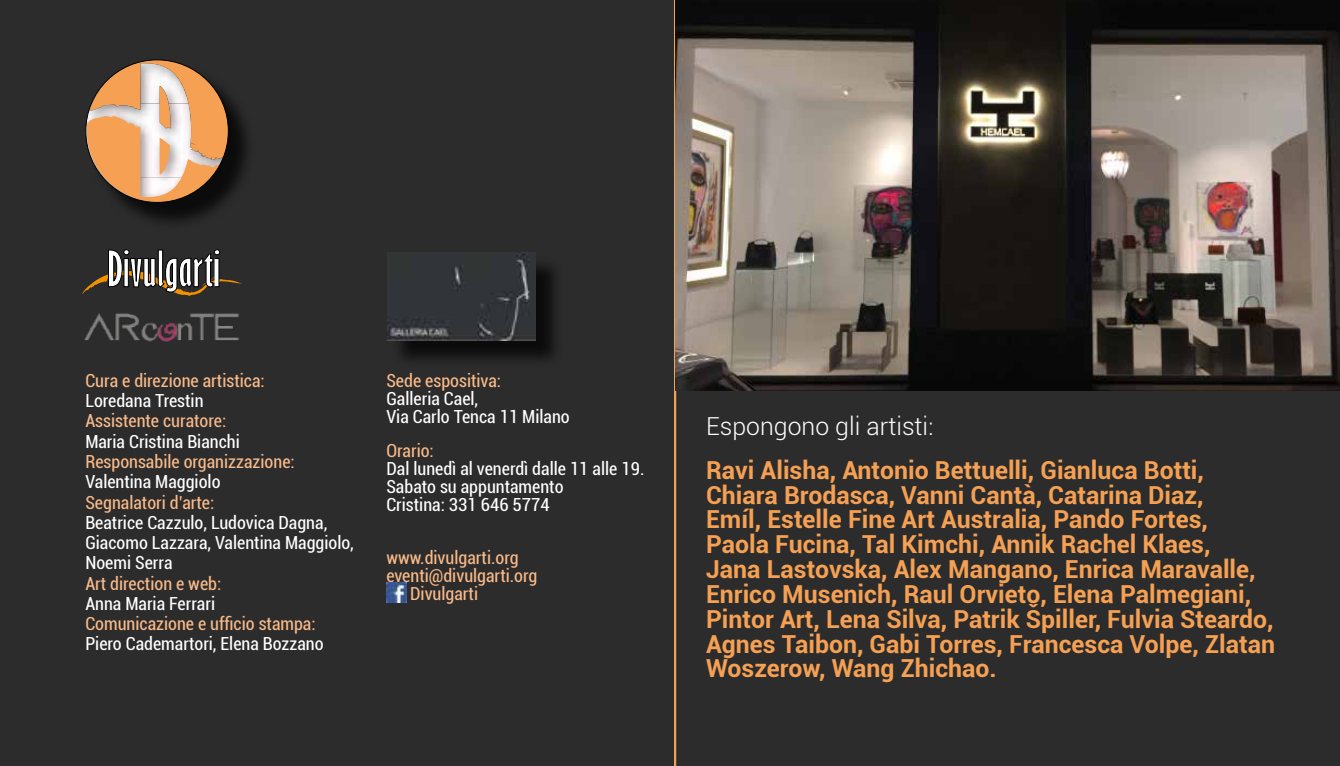
<style>
.page{position:relative;width:1340px;height:766px;background:#fff}
.page>*{position:absolute;margin:0;border:0;box-sizing:border-box;transform-origin:0 0}
.t1{font:700 24.75px/24.8px "Roboto";color:#f5a053}
.t2{font:300 24.75px "Roboto";color:#fff}
.t3{font:condensed 18px/18px "Roboto";color:#fff}
.t4{font:condensed 18px "Roboto";color:#f9ba89}
</style>
<div class="page">
<div style="left:0;top:0;width:1339px;height:765px;background:#2c2c2c"></div>
<hr style="left:674px;top:0;width:2px;height:765px;background:#f5a053">
<img style="left:676px;top:0;width:663px;height:390px">
<div style="left:89px;top:63px;width:167px;height:167px;background:#000;opacity:.75"></div>
<svg style="left:87px;top:61px;width:141px;height:141px;background:#c29874"></svg>
<img style="left:386px;top:582px;width:20px;height:20px">
<div style="left:391px;top:255px;width:172px;height:114px;background:#000;opacity:.75"></div>
<img style="left:387px;top:252px;width:148px;height:88px">
<svg style="left:82px;top:249px;width:160px;height:47px"></svg>
<img style="left:84px;top:313px;width:155px;height:29px">
<p class="t4" style="left:85px;top:368px;width:181px">Cura e direzione artistica:</p>
<p class="t3" style="left:85px;top:391px;width:120px">Loredana Trestin</p>
<p class="t4" style="left:85px;top:408px;width:142px">Assistente curatore:</p>
<p class="t3" style="left:85px;top:431px;width:156px">Maria Cristina Bianchi</p>
<p class="t4" style="left:85px;top:449px;width:211px">Responsabile organizzazione:</p>
<p class="t3" style="left:85px;top:472px;width:137px">Valentina Maggiolo</p>
<p class="t4" style="left:85px;top:489px;width:131px">Segnalatori d’arte:</p>
<p class="t3" style="left:85px;top:511px;width:270px;line-height:20.2px">Beatrice Cazzulo, Ludovica Dagna,<br>Giacomo Lazzara, Valentina Maggiolo,<br>Noemi Serra</p>
<p class="t4" style="left:85px;top:570px;width:137px">Art direction e web:</p>
<p class="t3" style="left:85px;top:593px;width:131px">Anna Maria Ferrari</p>
<p class="t4" style="left:85px;top:611px;width:232px">Comunicazione e ufficio stampa:</p>
<p class="t3" style="left:85px;top:634px;width:240px">Piero Cademartori, Elena Bozzano</p>
<p class="t4" style="left:386px;top:368px;width:116px">Sede espositiva:</p>
<p class="t3" style="left:386px;top:389px;width:185px">Galleria Cael,<br>Via Carlo Tenca 11 Milano</p>
<p class="t4" style="left:386px;top:437px;width:49px">Orario:</p>
<p class="t3" style="left:386px;top:458px;width:259px">Dal lunedì al venerdì dalle 11 alle 19.<br>Sabato su appuntamento<br>Cristina: 331 646 5774</p>
<p class="t4" style="left:386px;top:545px;width:134px">www.divulgarti.org</p>
<p class="t4" style="left:386px;top:563px;width:152px">eventi@divulgarti.org</p>
<p class="t4" style="left:410px;top:581px;width:69px">Divulgarti</p>
<p class="t2" style="left:706px;top:409px;width:229px">Espongono gli artisti:</p>
<p class="t1" style="left:706px;top:456px;width:570px">Ravi Alisha, Antonio Bettuelli, Gianluca Botti, Chiara Brodasca, Vanni Cantà, Catarina Diaz,<br>Emíl, Estelle Fine Art Australia, Pando Fortes, Paola Fucina, Tal Kimchi, Annik Rachel Klaes,<br>Jana Lastovska, Alex Mangano, Enrica Maravalle, Enrico Musenich, Raul Orvieto, Elena Palmegiani, Pintor Art, Lena Silva, Patrik Špiller, Fulvia Steardo, Agnes Taibon, Gabi Torres, Francesca Volpe, Zlatan Woszerow, Wang Zhichao.</p>
</div>
